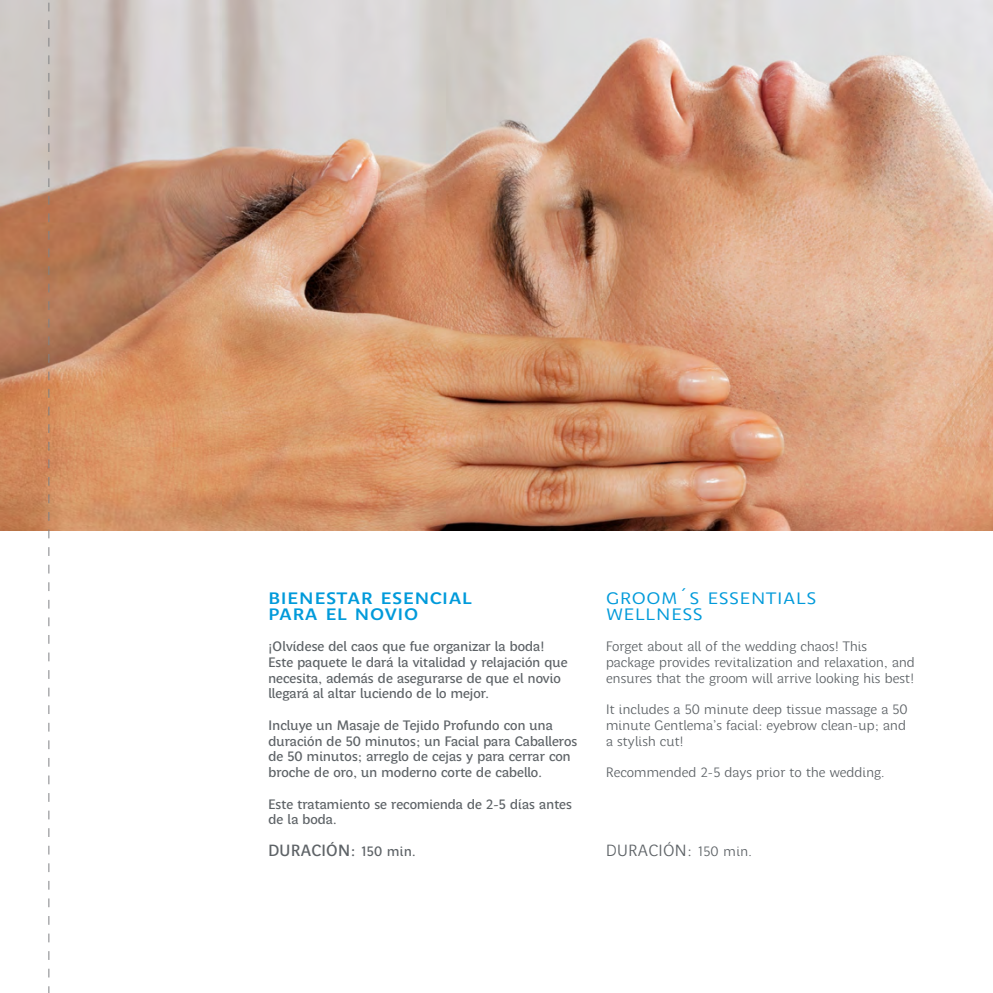
<style>
.page{position:relative;width:993px;height:993px;background:#fff}
.page>*{position:absolute;margin:0;border:0;box-sizing:border-box;transform-origin:0 0}
.t1{font:22.75px "Perec Gris Versalita";color:#009ada}
.t2{font:22.75px "Perec Blanca Versalita";color:#009ada}
.t3{font:16.62px "Perec Gris";letter-spacing:-.015em;color:#5e6367}
.t4{font:16.62px "Perec Blanca";letter-spacing:-.015em;color:#5e6367}
.t5{font:14px/15.8px "Perec Gris";letter-spacing:-.035em;color:#5e6367}
.t6{font:14px/15.8px "Perec Blanca";letter-spacing:-.035em;color:#5e6367}
.s1{font-size:14px}
</style>
<div class="page">
<img style="left:0;top:0;width:992px;height:530px">
<svg style="left:49px;top:0;width:1px;height:992px"></svg>
<h1 class="t1" style="left:268px;top:583px;width:206px">bienestar esencial</h1>
<h1 class="t1" style="left:268px;top:598px;width:152px">para el novio</h1>
<p class="t5" style="left:268px;top:638px;width:301px">¡Olvídese del caos que fue organizar la boda!<br>Este paquete le dará la vitalidad y relajación que necesita, además de asegurarse de que el novio llegará al altar luciendo de lo mejor.</p>
<p class="t5" style="left:268px;top:716px;width:311px">Incluye un Masaje de Tejido Profundo con una duración de 50 minutos; un Facial para Caballeros de 50 minutos; arreglo de cejas y para cerrar con broche de oro, un moderno corte de cabello.</p>
<p class="t5" style="left:268px;top:795px;width:305px">Este tratamiento se recomienda de 2-5 días antes de la boda.</p>
<p class="t3" style="left:268px;top:840px;width:149px">DURACIÓN: <span class="s1">150 min.</span></p>
<h1 class="t2" style="left:605px;top:583px;width:212px">groom´s essentials</h1>
<h1 class="t2" style="left:605px;top:598px;width:99px">wellness</h1>
<p class="t6" style="left:605px;top:638px;width:311px">Forget about all of the wedding chaos! This package provides revitalization and relaxation, and ensures that the groom will arrive looking his best!</p>
<p class="t6" style="left:605px;top:701px;width:304px">It includes a 50 minute deep tissue massage a 50 minute Gentlema’s facial: eyebrow clean-up; and a stylish cut!</p>
<p class="t6" style="left:605px;top:764px;width:280px">Recommended 2-5 days prior to the wedding.</p>
<p class="t4" style="left:605px;top:840px;width:148px">DURACIÓN: <span class="s1">150 min.</span></p>
</div>
